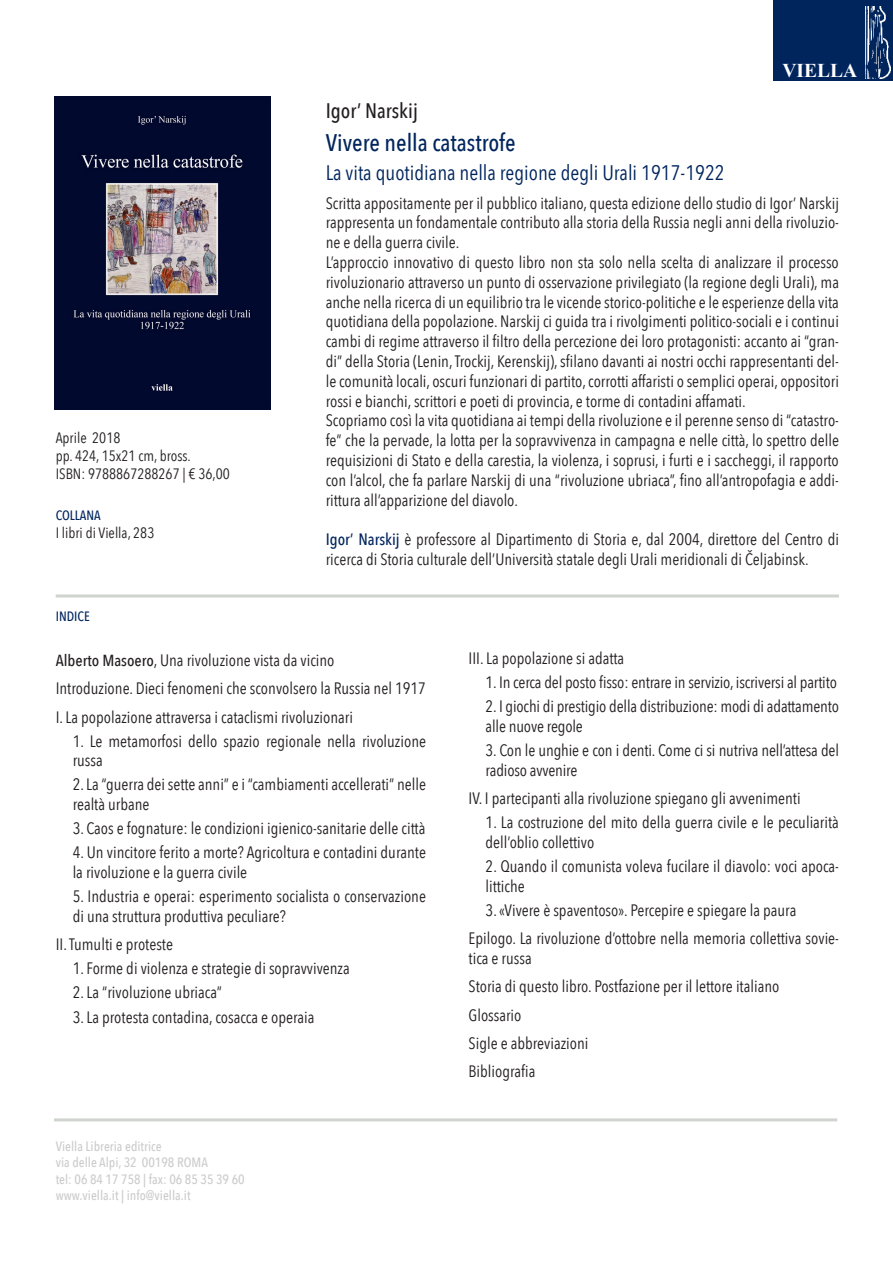
<style>
.page{position:relative;width:893px;height:1263px;background:#fff}
.page>*{position:absolute;margin:0;border:0;box-sizing:border-box;transform-origin:0 0}
.titolo{font:500 24px "Avenir Next Condensed";color:#00255d}
.sottotitolo{font:21px "Avenir Next Condensed";color:#00255d}
.autore{font:500 21px "Avenir Next Condensed";color:#231f20}
.Piatto_Viella{font:700 19.5px "Times New Roman";color:#fff}
.sinossi{font:16.5px/19.8px "Avenir Next Condensed";color:#231f20;text-align:justify}
.indice{font:16.5px/19.8px "Avenir Next Condensed";color:#231f20}
.colonna_sinistra{font:15px "Avenir Next Condensed";color:#231f20}
.indirizzi{font:500 13.5px "Avenir Next Condensed";color:#ccc}
.indice-2{font:500 13.5px "Avenir Next Condensed";color:#00255d}
.s1{font-weight:500;color:#00255d}
.s2{font-weight:500;font-size:16.05px}
</style>
<div class="page">
<div style="left:774px;top:0;width:119px;height:81px;background:#00255d"></div>
<img style="left:865px;top:6px;width:25px;height:73px">
<img style="left:54px;top:97px;width:216px;height:313px">
<hr style="left:56px;top:594px;width:783px;height:3px;background:#cfd4ce">
<hr style="left:54px;top:1118px;width:783px;height:3px;background:#cfd4ce">
<p class="colonna_sinistra" style="left:56px;top:425px;width:66px">Aprile 2018</p>
<p class="colonna_sinistra" style="left:56px;top:443px;width:137px">pp. 424, 15x21 cm, bross.</p>
<p class="colonna_sinistra" style="left:56px;top:461px;width:176px">ISBN: 9788867288267 | € 36,00</p>
<p class="indice-2" style="left:56px;top:507px;width:47px">COLLANA</p>
<p class="colonna_sinistra" style="left:56px;top:520px;width:100px">I libri di Viella, 283</p>
<p class="Piatto_Viella" style="left:782px;top:57px;width:76px">VIELLA</p>
<p class="autore" style="left:326px;top:98px;width:94px">Igor’ Narskij</p>
<p class="titolo" style="left:326px;top:128px;width:192px">Vivere nella catastrofe</p>
<p class="sottotitolo" style="left:326px;top:155px;width:401px">La vita quotidiana nella regione degli Urali 1917-1922</p>
<p class="sinossi" style="left:326px;top:192px;width:515px">Scritta appositamente per il pubblico italiano, questa edizione dello studio di Igor’ Narskij rappresenta un fondamentale contributo alla storia della Russia negli anni della rivoluzio&shy;ne e della guerra civile.</p>
<p class="sinossi" style="left:326px;top:251px;width:515px">L’approccio innovativo di questo libro non sta solo nella scelta di analizzare il processo rivoluzionario attraverso un punto di osservazione privilegiato (la regione degli Urali), ma anche nella ricerca di un equilibrio tra le vicende storico-politiche e le esperienze della vita quotidiana della popolazione. Narskij ci guida tra i rivolgimenti politico-sociali e i continui cambi di regime attraverso il filtro della percezione dei loro protagonisti: accanto ai “gran&shy;di” della Storia (Lenin, Trockij, Kerenskij), sfilano davanti ai nostri occhi rappresentanti del&shy;le comunità locali, oscuri funzionari di partito, corrotti affaristi o semplici operai, oppositori rossi e bianchi, scrittori e poeti di provincia, e torme di contadini affamati.</p>
<p class="sinossi" style="left:326px;top:410px;width:515px">Scopriamo così la vita quotidiana ai tempi della rivoluzione e il perenne senso di “catastro&shy;fe” che la pervade, la lotta per la sopravvivenza in campagna e nelle città, lo spettro delle requisizioni di Stato e della carestia, la violenza, i soprusi, i furti e i saccheggi, il rapporto con l’alcol, che fa parlare Narskij di una “rivoluzione ubriaca”, fino all’antropofagia e addi&shy;rittura all’apparizione del diavolo.</p>
<p class="sinossi" style="left:326px;top:529px;width:515px"><span class="s1">Igor’ Narskij</span> è professore al Dipartimento di Storia e, dal 2004, direttore del Centro di ricerca di Storia culturale dell’Università statale degli Urali meridionali di Čeljabinsk.</p>
<p class="indice-2" style="left:56px;top:608px;width:36px">INDICE</p>
<p class="indice" style="left:56px;top:649px;width:280px"><span class="s2">Alberto Masoero</span>, Una rivoluzione vista da vicino</p>
<p class="indice" style="left:56px;top:678px;width:372px">Introduzione. Dieci fenomeni che sconvolsero la Russia nel 1917</p>
<p class="indice" style="left:56px;top:706px;width:299px">I. La popolazione attraversa i cataclismi rivoluzionari</p>
<p class="indice" style="left:73px;top:730px;width:355px">1. Le metamorfosi dello spazio regionale nella rivoluzione russa</p>
<p class="indice" style="left:73px;top:774px;width:355px">2. La “guerra dei sette anni” e i “cambiamenti accellerati” nelle realtà urbane</p>
<p class="indice" style="left:73px;top:818px;width:354px">3. Caos e fognature: le condizioni igienico-sanitarie delle città</p>
<p class="indice" style="left:73px;top:842px;width:355px">4. Un vincitore ferito a morte? Agricoltura e contadini durante la rivoluzione e la guerra civile</p>
<p class="indice" style="left:73px;top:886px;width:355px">5. Industria e operai: esperimento socialista o conservazione di una struttura produttiva peculiare?</p>
<p class="indice" style="left:56px;top:934px;width:119px">II. Tumulti e proteste</p>
<p class="indice" style="left:73px;top:958px;width:279px">1. Forme di violenza e strategie di sopravvivenza</p>
<p class="indice" style="left:73px;top:982px;width:151px">2. La “rivoluzione ubriaca”</p>
<p class="indice" style="left:73px;top:1006px;width:243px">3. La protesta contadina, cosacca e operaia</p>
<p class="indirizzi" style="left:56px;top:1138px;width:108px">Viella Libreria editrice</p>
<p class="indirizzi" style="left:56px;top:1154px;width:154px">via delle Alpi, 32 00198 ROMA</p>
<p class="indirizzi" style="left:56px;top:1171px;width:190px">tel: 06 84 17 758 | fax: 06 85 35 39 60</p>
<p class="indirizzi" style="left:56px;top:1187px;width:136px">www.viella.it | info@viella.it</p>
<p class="indice" style="left:469px;top:647px;width:157px">III. La popolazione si adatta</p>
<p class="indice" style="left:486px;top:672px;width:353px">1. In cerca del posto fisso: entrare in servizio, iscriversi al partito</p>
<p class="indice" style="left:486px;top:696px;width:355px">2. I giochi di prestigio della distribuzione: modi di adattamento alle nuove regole</p>
<p class="indice" style="left:486px;top:739px;width:355px">3. Con le unghie e con i denti. Come ci si nutriva nell’attesa del radioso avvenire</p>
<p class="indice" style="left:469px;top:788px;width:334px">IV. I partecipanti alla rivoluzione spiegano gli avvenimenti</p>
<p class="indice" style="left:486px;top:812px;width:355px">1. La costruzione del mito della guerra civile e le peculiarità dell’oblio collettivo</p>
<p class="indice" style="left:486px;top:855px;width:355px">2. Quando il comunista voleva fucilare il diavolo: voci apoca&shy;littiche</p>
<p class="indice" style="left:486px;top:899px;width:312px">3. «Vivere è spaventoso». Percepire e spiegare la paura</p>
<p class="indice" style="left:469px;top:928px;width:372px">Epilogo. La rivoluzione d’ottobre nella memoria collettiva sovie&shy;tica e russa</p>
<p class="indice" style="left:469px;top:976px;width:312px">Storia di questo libro. Postfazione per il lettore italiano</p>
<p class="indice" style="left:469px;top:1004px;width:54px">Glossario</p>
<p class="indice" style="left:469px;top:1032px;width:121px">Sigle e abbreviazioni</p>
<p class="indice" style="left:469px;top:1061px;width:68px">Bibliografia</p>
</div>
